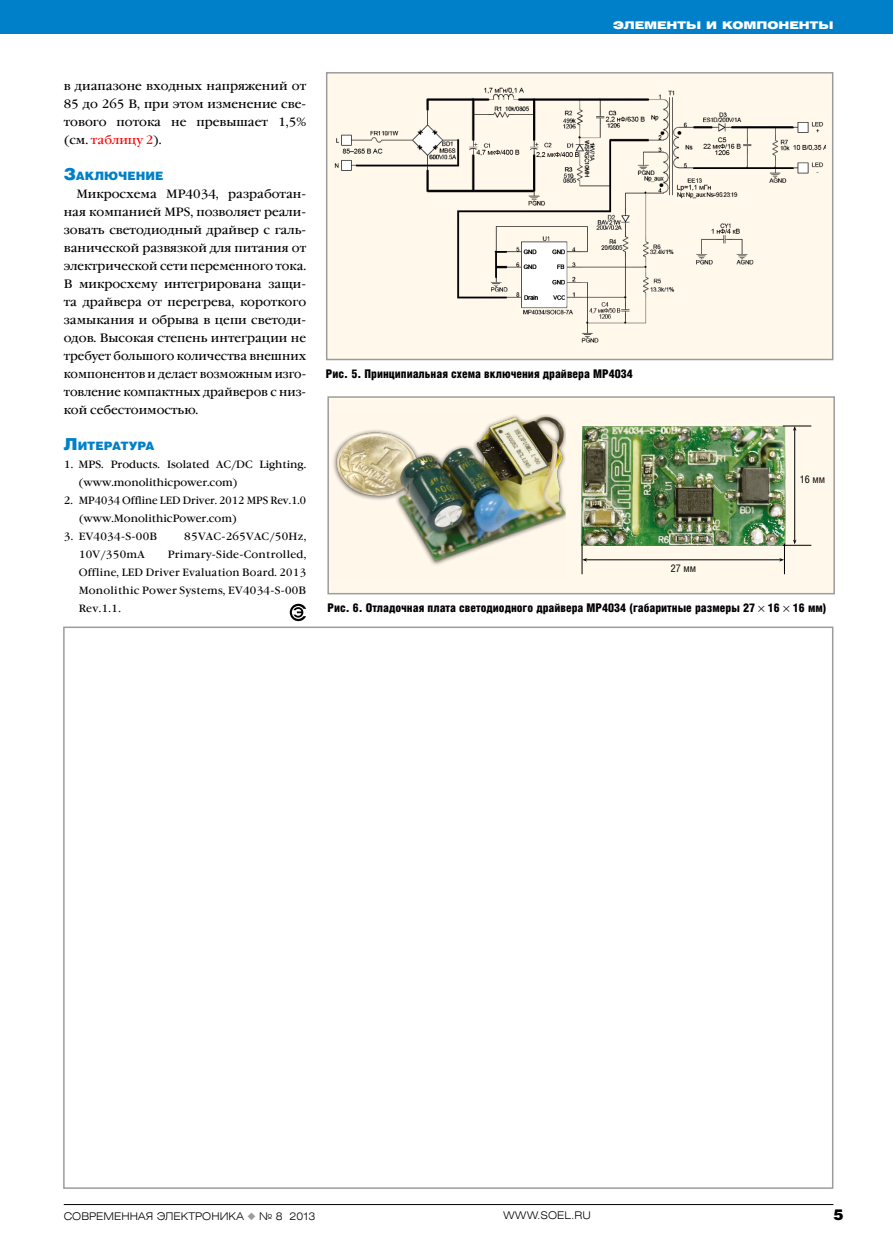
<style>
.page{position:relative;width:893px;height:1251px;background:#fff}
.page>*{position:absolute;margin:0;border:0;box-sizing:border-box;transform-origin:0 0}
.t1{font:900 15px "Helios";color:#000}
.t2{font:12px/18px "Garamond Book C";color:#000;text-align:justify}
.t3{font:900 12px "Helios Cond";color:#000}
.t4{font:900 11.55px "Helios";color:#0080c8}
.t5{font:10.5px/18px "Garamond Book C";color:#000}
.t6{font:10.5px "Garamond Book C";letter-spacing:.025em;color:#000}
.t7{font:300 10.5px "Helios Ext";color:#000}
.t8{font:900 10.5px "Helios Ext";color:#fff}
.t9{font:10.5px "Helios Cond";color:#000}
.s1{color:#f00}
.s2{font-size:16.5px}
.s3{color:#9c9c9d}
</style>
<div class="page">
<div style="left:0;top:0;width:893px;height:34px;background:#0080c8"></div>
<hr style="left:64px;top:1203px;width:769px;height:1px;background:#000">
<div style="left:326px;top:72px;width:507px;height:288px;background:#fff8eb;border:2px solid #9c9c9d"></div>
<div style="left:327px;top:396px;width:508px;height:198px;background:#fff8eb;border:2px solid #9c9c9d"></div>
<img style="left:334px;top:87px;width:491px;height:256px">
<img style="left:328px;top:414px;width:238px;height:166px">
<img style="left:580px;top:426px;width:206px;height:119px">
<hr style="left:582px;top:543px;width:1px;height:31px;background:#000">
<hr style="left:784px;top:543px;width:1px;height:31px;background:#000">
<hr style="left:794px;top:429px;width:1px;height:111px;background:#000">
<svg style="left:783px;top:425px;width:28px;height:6px"></svg>
<svg style="left:783px;top:539px;width:28px;height:7px"></svg>
<hr style="left:586px;top:559px;width:194px;height:1px;background:#000">
<svg style="left:582px;top:558px;width:5px;height:3px"></svg>
<svg style="left:779px;top:558px;width:5px;height:3px"></svg>
<svg style="left:290px;top:603px;width:16px;height:18px"></svg>
<p class="t8" style="left:613px;top:19px;width:222px">элементы и компоненты</p>
<p class="t2" style="left:64px;top:77px;width:244px">в диапазоне входных напряжений от 85 до 265 В, при этом изменение све&shy;тового потока не превышает 1,5% (см. <span class="s1">таблицу 2</span>).</p>
<p class="t4" style="left:64px;top:169px;width:101px"><span class="s2">З</span>аключение</p>
<p class="t2" style="left:64px;top:185px;width:244px;text-indent:13px">Микросхема MP4034, разработан&shy;ная компанией MPS, позволяет реали&shy;зовать светодиодный драйвер с галь&shy;ванической развязкой для питания от электрической сети переменного тока.<br>В микросхему интегрирована защи&shy;та драйвера от перегрева, короткого замыкания и обрыва в цепи светоди&shy;одов. Высокая степень интеграции не требует большого количества внешних компонентов и делает возможным изго&shy;товление компактных драйверов с низ&shy;кой себестоимостью.</p>
<p class="t4" style="left:64px;top:439px;width:92px"><span class="s2">Л</span>итература</p>
<p class="t5" style="left:79px;top:456px;width:229px;text-indent:-15px">1. MPS. Products. Isolated AC/DC Lighting. (www.monolithicpower.com)</p>
<p class="t5" style="left:79px;top:492px;width:229px;text-indent:-15px">2. MP4034 Offline LED Driver. 2012 MPS Rev.1.0 (www.MonolithicPower.com)</p>
<p class="t6" style="left:64px;top:531px;width:95px">3. EV4034-S-00B</p>
<p class="t6" style="left:184px;top:531px;width:123px">85VAC-265VAC/50Hz,</p>
<p class="t6" style="left:79px;top:549px;width:68px">10V/350mA</p>
<p class="t5" style="left:79px;top:546px;width:229px;text-align:justify;text-indent:89px">Primary-Side-Controlled, Offline, LED Driver Evaluation Board. 2013<br>Monolithic Power Systems, EV4034-S-00B Rev.1.1.</p>
<p class="t3" style="left:326px;top:367px;width:308px">Рис. 5. Принципиальная схема включения драйвера MP4034</p>
<p class="t9" style="left:671px;top:562px;width:27px">27 мм</p>
<p class="t9" style="left:800px;top:473px;width:27px">16 мм</p>
<p class="t3" style="left:327px;top:601px;width:501px">Рис. 6. Отладочная плата светодиодного драйвера MP4034 (габаритные размеры 27 16 16 мм)</p>
<p class="t7" style="left:64px;top:1208px;width:253px">СОВРЕМЕННАЯ ЭЛЕКТРОНИКА <span class="s3">◆</span> № 8 2013</p>
<p class="t7" style="left:503px;top:1208px;width:89px">WWW.SOEL.RU</p>
<p class="t1" style="left:833px;top:1204px;width:12px">5</p>
</div>
